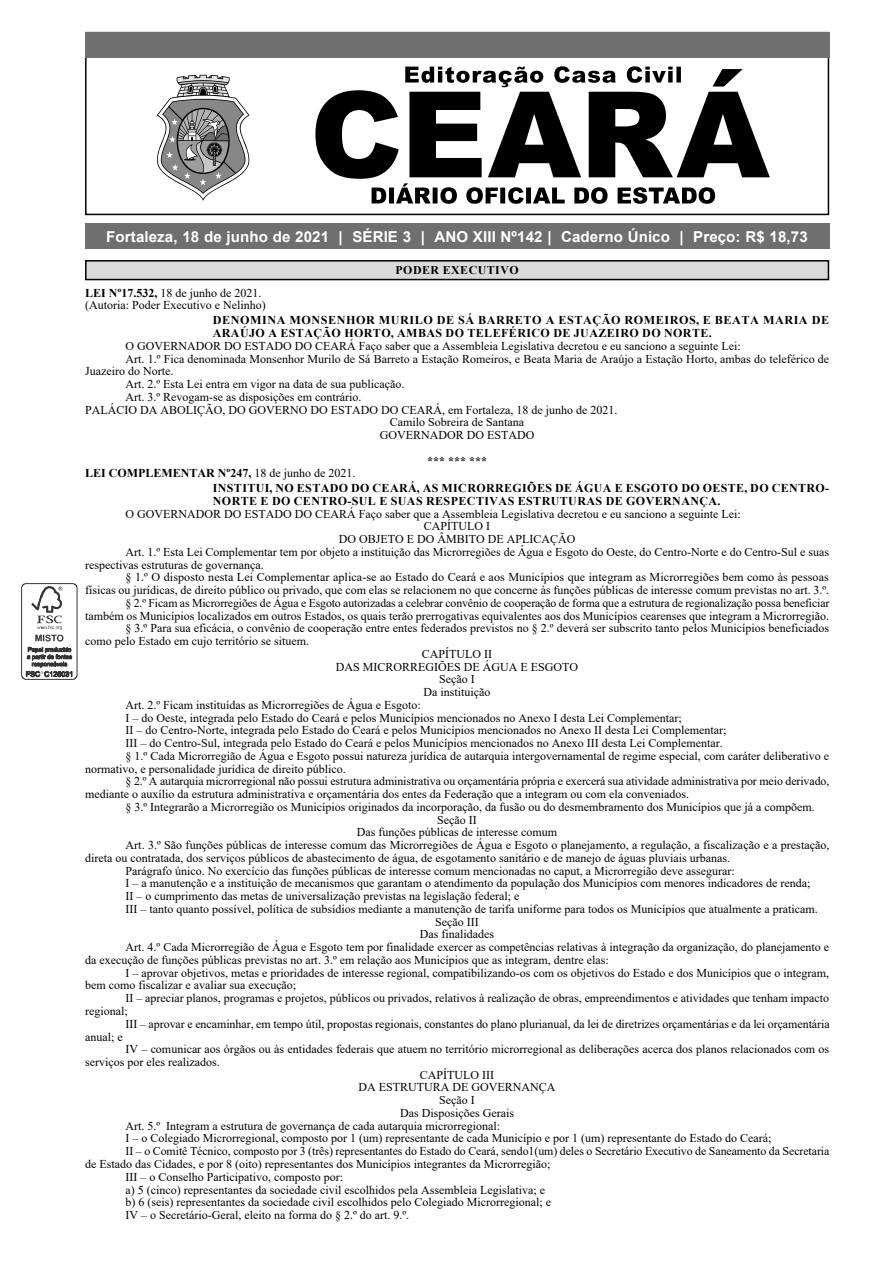
<style>
.page{position:relative;width:893px;height:1263px;background:#fff}
.page>*{position:absolute;margin:0;border:0;box-sizing:border-box;transform-origin:0 0}
.t1{font:700 15px "Arial";letter-spacing:.005em;color:#fff}
.t2{font:12px/12.8px "Times New Roman";color:#000}
.t3{font:700 12px/12.8px "Times New Roman";letter-spacing:.035em;color:#000}
.t4{font:700 11.85px "Times New Roman";letter-spacing:.045em;color:#000}
.s1{font-weight:700}
.s2{font-weight:400}
</style>
<div class="page">
<svg style="left:157px;top:75px;width:92px;height:126px"></svg>
<svg style="left:315px;top:69px;width:455px;height:110px"></svg>
<svg style="left:405px;top:66px;width:276px;height:21px"></svg>
<svg style="left:372px;top:183px;width:343px;height:21px"></svg>
<div style="left:85px;top:32px;width:744px;height:183px;border:2px solid #000"></div>
<div style="left:85px;top:32px;width:744px;height:25px;background:#6f6f6f"></div>
<div style="left:85px;top:224px;width:744px;height:25px;background:#6f6f6f"></div>
<svg style="left:21px;top:583px;width:56px;height:97px"></svg>
<div style="left:86px;top:261px;width:742px;height:19px;background:#dadada"></div>
<div style="left:85px;top:260px;width:744px;height:20px;border:2px solid #000"></div>
<p class="t1" style="left:106px;top:226px;width:703px">Fortaleza, 18 de junho de 2021 | SÉRIE 3 | ANO XIII Nº142 | Caderno Único | Preço: R$ 18,73</p>
<p class="t4" style="left:395px;top:262px;width:125px">PODER EXECUTIVO</p>
<p class="t2" style="left:85px;top:286px;width:182px"><span class="s1">LEI Nº17.532,</span> 18 de junho de 2021. (Autoria: Poder Executivo e Nelinho)</p>
<p class="t3" style="left:213px;top:313px;width:618px">DENOMINA MONSENHOR MURILO DE SÁ BARRETO A ESTAÇÃO ROMEIROS, E BEATA MARIA DE<br>ARAÚJO A ESTAÇÃO HORTO, AMBAS DO TELEFÉRICO DE JUAZEIRO DO NORTE.</p>
<p class="t2" style="left:126px;top:339px;width:617px">O GOVERNADOR DO ESTADO DO CEARÁ Faço saber que a Assembleia Legislativa decretou e eu sanciono a seguinte Lei:</p>
<p class="t2" style="left:126px;top:352px;width:705px">Art. 1.º Fica denominada Monsenhor Murilo de Sá Barreto a Estação Romeiros, e Beata Maria de Araújo a Estação Horto, ambas do teleférico de</p>
<p class="t2" style="left:85px;top:364px;width:90px">Juazeiro do Norte.</p>
<p class="t2" style="left:126px;top:377px;width:280px">Art. 2.º Esta Lei entra em vigor na data de sua publicação.</p>
<p class="t2" style="left:126px;top:390px;width:238px">Art. 3.º Revogam-se as disposições em contrário.</p>
<p class="t2" style="left:85px;top:403px;width:534px">PALÁCIO DA ABOLIÇÃO, DO GOVERNO DO ESTADO DO CEARÁ, em Fortaleza, 18 de junho de 2021.</p>
<p class="t2" style="left:390px;top:415px;width:136px">Camilo Sobreira de Santana</p>
<p class="t2" style="left:380px;top:428px;width:156px">GOVERNADOR DO ESTADO</p>
<p class="t3" style="left:427px;top:454px;width:61px">*** *** ***</p>
<p class="t3" style="left:213px;top:465px;width:618px;line-height:15px;text-indent:-128px">LEI COMPLEMENTAR Nº247, <span class="s2">18 de junho de 2021.<br></span>INSTITUI, NO ESTADO DO CEARÁ, AS MICRORREGIÕES DE ÁGUA E ESGOTO DO OESTE, DO CENTRO-</p>
<p class="t3" style="left:213px;top:494px;width:509px">NORTE E DO CENTRO-SUL E SUAS RESPECTIVAS ESTRUTURAS DE GOVERNANÇA.</p>
<p class="t2" style="left:126px;top:507px;width:617px">O GOVERNADOR DO ESTADO DO CEARÁ Faço saber que a Assembleia Legislativa decretou e eu sanciono a seguinte Lei:</p>
<p class="t2" style="left:424px;top:520px;width:68px">CAPÍTULO I</p>
<p class="t2" style="left:339px;top:532px;width:238px">DO OBJETO E DO ÂMBITO DE APLICAÇÃO</p>
<p class="t2" style="left:126px;top:545px;width:705px">Art. 1.º Esta Lei Complementar tem por objeto a instituição das Microrregiões de Água e Esgoto do Oeste, do Centro-Norte e do Centro-Sul e suas</p>
<p class="t2" style="left:85px;top:558px;width:180px">respectivas estruturas de governança.</p>
<p class="t2" style="left:126px;top:571px;width:705px">§ 1.º O disposto nesta Lei Complementar aplica-se ao Estado do Ceará e aos Municípios que integram as Microrregiões bem como às pessoas</p>
<p class="t2" style="left:85px;top:583px;width:746px">físicas ou jurídicas, de direito público ou privado, que com elas se relacionem no que concerne às funções públicas de interesse comum previstas no art. 3.º.</p>
<p class="t2" style="left:126px;top:596px;width:705px">§ 2.º Ficam as Microrregiões de Água e Esgoto autorizadas a celebrar convênio de cooperação de forma que a estrutura de regionalização possa beneficiar</p>
<p class="t2" style="left:85px;top:609px;width:746px">também os Municípios localizados em outros Estados, os quais terão prerrogativas equivalentes aos dos Municípios cearenses que integram a Microrregião.</p>
<p class="t2" style="left:126px;top:622px;width:705px">§ 3.º Para sua eficácia, o convênio de cooperação entre entes federados previstos no § 2.º deverá ser subscrito tanto pelos Municípios beneficiados</p>
<p class="t2" style="left:85px;top:634px;width:225px">como pelo Estado em cujo território se situem.</p>
<p class="t2" style="left:422px;top:647px;width:72px">CAPÍTULO II</p>
<p class="t2" style="left:336px;top:660px;width:244px">DAS MICRORREGIÕES DE ÁGUA E ESGOTO</p>
<p class="t2" style="left:439px;top:673px;width:37px">Seção I</p>
<p class="t2" style="left:424px;top:685px;width:68px">Da instituição</p>
<p class="t2" style="left:126px;top:698px;width:297px">Art. 2.º Ficam instituídas as Microrregiões de Água e Esgoto:</p>
<p class="t2" style="left:126px;top:711px;width:558px">I – do Oeste, integrada pelo Estado do Ceará e pelos Municípios mencionados no Anexo I desta Lei Complementar;</p>
<p class="t2" style="left:126px;top:724px;width:602px">II – do Centro-Norte, integrada pelo Estado do Ceará e pelos Municípios mencionados no Anexo II desta Lei Complementar;</p>
<p class="t2" style="left:126px;top:736px;width:599px">III – do Centro-Sul, integrada pelo Estado do Ceará e pelos Municípios mencionados no Anexo III desta Lei Complementar.</p>
<p class="t2" style="left:126px;top:749px;width:705px">§ 1.º Cada Microrregião de Água e Esgoto possui natureza jurídica de autarquia intergovernamental de regime especial, com caráter deliberativo e</p>
<p class="t2" style="left:85px;top:762px;width:262px">normativo, e personalidade jurídica de direito público.</p>
<p class="t2" style="left:126px;top:775px;width:705px">§ 2.º A autarquia microrregional não possui estrutura administrativa ou orçamentária própria e exercerá sua atividade administrativa por meio derivado,</p>
<p class="t2" style="left:85px;top:787px;width:606px">mediante o auxílio da estrutura administrativa e orçamentária dos entes da Federação que a integram ou com ela conveniados.</p>
<p class="t2" style="left:126px;top:800px;width:691px">§ 3.º Integrarão a Microrregião os Municípios originados da incorporação, da fusão ou do desmembramento dos Municípios que já a compõem.</p>
<p class="t2" style="left:437px;top:813px;width:41px">Seção II</p>
<p class="t2" style="left:357px;top:826px;width:202px">Das funções públicas de interesse comum</p>
<p class="t2" style="left:126px;top:838px;width:705px">Art. 3.º São funções públicas de interesse comum das Microrregiões de Água e Esgoto o planejamento, a regulação, a fiscalização e a prestação,</p>
<p class="t2" style="left:85px;top:851px;width:647px">direta ou contratada, dos serviços públicos de abastecimento de água, de esgotamento sanitário e de manejo de águas pluviais urbanas.</p>
<p class="t2" style="left:126px;top:864px;width:611px">Parágrafo único. No exercício das funções públicas de interesse comum mencionadas no caput, a Microrregião deve assegurar:</p>
<p class="t2" style="left:126px;top:877px;width:686px">I – a manutenção e a instituição de mecanismos que garantam o atendimento da população dos Municípios com menores indicadores de renda;</p>
<p class="t2" style="left:126px;top:889px;width:395px">II – o cumprimento das metas de universalização previstas na legislação federal; e</p>
<p class="t2" style="left:126px;top:902px;width:694px">III – tanto quanto possível, política de subsídios mediante a manutenção de tarifa uniforme para todos os Municípios que atualmente a praticam.</p>
<p class="t2" style="left:435px;top:915px;width:45px">Seção III</p>
<p class="t2" style="left:420px;top:928px;width:76px">Das finalidades</p>
<p class="t2" style="left:126px;top:940px;width:705px">Art. 4.º Cada Microrregião de Água e Esgoto tem por finalidade exercer as competências relativas à integração da organização, do planejamento e</p>
<p class="t2" style="left:85px;top:953px;width:525px">da execução de funções públicas previstas no art. 3.º em relação aos Municípios que as integram, dentre elas:</p>
<p class="t2" style="left:126px;top:966px;width:705px">I – aprovar objetivos, metas e prioridades de interesse regional, compatibilizando-os com os objetivos do Estado e dos Municípios que o integram,</p>
<p class="t2" style="left:85px;top:979px;width:213px">bem como fiscalizar e avaliar sua execução;</p>
<p class="t2" style="left:126px;top:991px;width:705px">II – apreciar planos, programas e projetos, públicos ou privados, relativos à realização de obras, empreendimentos e atividades que tenham impacto</p>
<p class="t2" style="left:85px;top:1004px;width:44px">regional;</p>
<p class="t2" style="left:126px;top:1017px;width:706px">III – aprovar e encaminhar, em tempo útil, propostas regionais, constantes do plano plurianual, da lei de diretrizes orçamentárias e da lei orçamentária</p>
<p class="t2" style="left:85px;top:1030px;width:39px">anual; e</p>
<p class="t2" style="left:126px;top:1042px;width:705px">IV – comunicar aos órgãos ou às entidades federais que atuem no território microrregional as deliberações acerca dos planos relacionados com os</p>
<p class="t2" style="left:85px;top:1055px;width:136px">serviços por eles realizados.</p>
<p class="t2" style="left:420px;top:1068px;width:76px">CAPÍTULO III</p>
<p class="t2" style="left:359px;top:1081px;width:198px">DA ESTRUTURA DE GOVERNANÇA</p>
<p class="t2" style="left:439px;top:1093px;width:37px">Seção I</p>
<p class="t2" style="left:400px;top:1106px;width:115px">Das Disposições Gerais</p>
<p class="t2" style="left:126px;top:1119px;width:376px">Art. 5.º Integram a estrutura de governança de cada autarquia microrregional:</p>
<p class="t2" style="left:126px;top:1132px;width:647px">I – o Colegiado Microrregional, composto por 1 (um) representante de cada Município e por 1 (um) representante do Estado do Ceará;</p>
<p class="t2" style="left:126px;top:1144px;width:705px">II – o Comitê Técnico, composto por 3 (três) representantes do Estado do Ceará, sendo1(um) deles o Secretário Executivo de Saneamento da Secretaria</p>
<p class="t2" style="left:85px;top:1157px;width:467px">de Estado das Cidades, e por 8 (oito) representantes dos Municípios integrantes da Microrregião;</p>
<p class="t2" style="left:126px;top:1170px;width:219px">III – o Conselho Participativo, composto por:</p>
<p class="t2" style="left:126px;top:1183px;width:421px">a) 5 (cinco) representantes da sociedade civil escolhidos pela Assembleia Legislativa; e</p>
<p class="t2" style="left:126px;top:1195px;width:427px">b) 6 (seis) representantes da sociedade civil escolhidos pelo Colegiado Microrregional; e</p>
<p class="t2" style="left:126px;top:1208px;width:285px">IV – o Secretário-Geral, eleito na forma do § 2.º do art. 9.º.</p>
</div>
